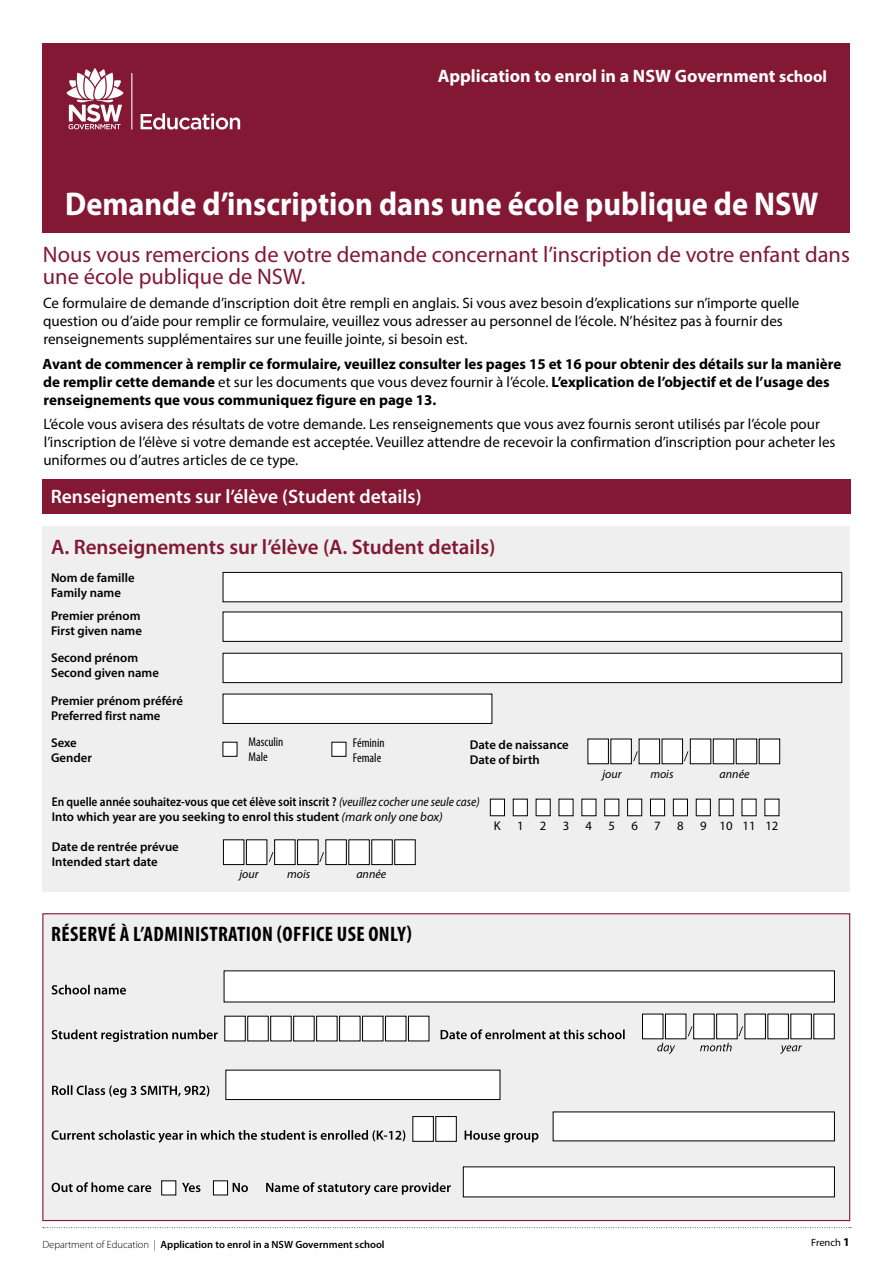
<style>
.page{position:relative;width:893px;height:1263px;background:#fff}
.page>*{position:absolute;margin:0;border:0;box-sizing:border-box;transform-origin:0 0}
.Master_Header{font:700 33px "Myriad Pro";color:#fff;scale:.92 1}
.Master_Header-2{font:700 33px "Myriad Pro";color:#fff}
.Master_Sub_Header{font:22.5px/22.5px "Myriad Pro";color:#821834}
.Section_header{font:600 21px "Myriad Pro";color:#821834}
.Bold_heading_10pt_bl{font:700 condensed 21px "Myriad Pro";letter-spacing:.02em;color:#000}
.Reverse_Heading{font:600 19.5px "Myriad Pro";color:#fff}
.t1{font:700 18px "Myriad Pro";color:#fff}
.Leading_Text{font:15px/18px "Myriad Pro";color:#000}
.Leading_Text-2{font:700 15px/18px "Myriad Pro";color:#000}
.Questions_Eng{font:600 12.75px "Myriad Pro";color:#000}
.Questions{font:600 12.75px "Myriad Pro";color:#000}
.Questions-2{font:600 12.75px "Myriad Pro";color:#000;scale:.9 1}
.t2{font:12.75px "Myriad Pro";color:#000}
.Answer{font:condensed 12.75px "Myriad Pro";color:#000}
.Answer_Eng{font:condensed 12.75px "Myriad Pro";color:#000}
.day_month_year{font:italic 12px "Myriad Pro";color:#000}
.a__Footer{font:600 10.5px "Myriad Pro";color:#000}
.a__Page_Number{font:10.5px "Myriad Pro";color:#000}
.s1{font-size:16.5px}
.s2{font-weight:400}
.s3{font-weight:400;font-style:italic}
.s4{font-weight:300}
.s5{font-weight:700;font-size:12px}
</style>
<div class="page">
<div style="left:43px;top:43px;width:807px;height:189px;background:#821834"></div>
<hr style="left:131px;top:73px;width:1px;height:57px;background:#fff">
<svg style="left:67px;top:68px;width:56px;height:61px"></svg>
<svg style="left:141px;top:113px;width:99px;height:17px"></svg>
<div style="left:42px;top:526px;width:808px;height:366px;background:#efefef"></div>
<div style="left:42px;top:479px;width:808px;height:34px;background:#821834"></div>
<svg style="left:43px;top:1227px;width:808px;height:1px"></svg>
<div style="left:42px;top:913px;width:809px;height:309px;background:#efefef"></div>
<svg style="left:52px;top:1085px;width:157px;height:13px"></svg>
<svg style="left:52px;top:985px;width:74px;height:9px"></svg>
<div style="left:224px;top:971px;width:610px;height:31px;background:#fff"></div>
<svg style="left:52px;top:1016px;width:573px;height:26px"></svg>
<svg style="left:52px;top:1116px;width:486px;height:26px"></svg>
<svg style="left:642px;top:1014px;width:193px;height:40px"></svg>
<svg style="left:52px;top:1180px;width:399px;height:15px"></svg>
<div style="left:226px;top:1070px;width:274px;height:29px;background:#fff"></div>
<div style="left:226px;top:1070px;width:274px;height:30px;border:1px solid #000"></div>
<div style="left:553px;top:1112px;width:281px;height:29px;background:#fff"></div>
<div style="left:463px;top:1167px;width:371px;height:30px;background:#fff"></div>
<div style="left:490px;top:799px;width:14px;height:17px;background:#fff"></div>
<div style="left:490px;top:799px;width:15px;height:17px;border:1px solid #000"></div>
<div style="left:513px;top:799px;width:14px;height:17px;background:#fff"></div>
<div style="left:536px;top:799px;width:14px;height:17px;background:#fff"></div>
<div style="left:559px;top:799px;width:14px;height:17px;background:#fff"></div>
<div style="left:582px;top:799px;width:14px;height:17px;background:#fff"></div>
<div style="left:605px;top:799px;width:14px;height:17px;background:#fff"></div>
<div style="left:604px;top:799px;width:15px;height:17px;border:1px solid #000"></div>
<div style="left:628px;top:799px;width:14px;height:17px;background:#fff"></div>
<div style="left:627px;top:799px;width:15px;height:17px;border:1px solid #000"></div>
<div style="left:650px;top:799px;width:15px;height:17px;background:#fff"></div>
<div style="left:650px;top:799px;width:15px;height:17px;border:1px solid #000"></div>
<div style="left:673px;top:799px;width:14px;height:17px;background:#fff"></div>
<div style="left:673px;top:799px;width:15px;height:17px;border:1px solid #000"></div>
<div style="left:696px;top:799px;width:14px;height:17px;background:#fff"></div>
<div style="left:719px;top:799px;width:14px;height:17px;background:#fff"></div>
<div style="left:742px;top:799px;width:14px;height:17px;background:#fff"></div>
<div style="left:765px;top:799px;width:14px;height:17px;background:#fff"></div>
<div style="left:332px;top:742px;width:14px;height:14px;background:#fff"></div>
<div style="left:223px;top:742px;width:14px;height:14px;background:#fff"></div>
<svg style="left:587px;top:739px;width:193px;height:25px"></svg>
<svg style="left:223px;top:839px;width:193px;height:26px"></svg>
<div style="left:223px;top:572px;width:619px;height:30px;background:#fff;border:1px solid #000"></div>
<div style="left:223px;top:612px;width:619px;height:29px;background:#fff"></div>
<div style="left:223px;top:653px;width:619px;height:30px;background:#fff;border:1px solid #000"></div>
<div style="left:223px;top:694px;width:269px;height:30px;background:#fff;border:1px solid #000"></div>
<p class="t1" style="left:438px;top:64px;width:391px">Application to enrol in a NSW Government <span class="s1">school</span></p>
<p class="Master_Header-2" style="left:67px;top:178px;width:723px">Application to enrol in a NSW Government school</p>
<p class="Master_Header" style="left:65px;top:182px;width:820px">Demande d’inscription dans une école publique de NSW</p>
<p class="Master_Sub_Header" style="left:43px;top:243px;width:809px">Nous vous remercions de votre demande concernant l’inscription de votre enfant dans une école publique de NSW.</p>
<p class="Leading_Text" style="left:43px;top:294px;width:758px">Ce formulaire de demande d’inscription doit être rempli en anglais. Si vous avez besoin d’explications sur n’importe quelle question ou d’aide pour remplir ce formulaire, veuillez vous adresser au personnel de l’école. N’hésitez pas à fournir des renseignements supplémentaires sur une feuille jointe, si besoin est.</p>
<p class="Leading_Text-2" style="left:43px;top:354px;width:800px">Avant de commencer à remplir ce formulaire, veuillez consulter les pages 15 et 16 pour obtenir des détails sur la manière de remplir cette demande <span class="s2">et sur les documents que vous devez fournir à l’école.</span> L’explication de l’objectif et de l’usage des renseignements que vous communiquez figure en page 13.</p>
<p class="Leading_Text" style="left:43px;top:415px;width:794px">L’école vous avisera des résultats de votre demande. Les renseignements que vous avez fournis seront utilisés par l’école pour l’inscription de l’élève si votre demande est acceptée. Veuillez attendre de recevoir la confirmation d’inscription pour acheter les uniformes ou d’autres articles de ce type.</p>
<p class="Reverse_Heading" style="left:51px;top:484px;width:372px">Renseignements sur l’élève (Student details)</p>
<p class="Section_header" style="left:51px;top:533px;width:446px">A. Renseignements sur l’élève (A. Student details)</p>
<p class="Questions" style="left:51px;top:569px;width:85px">Nom de famille</p>
<p class="Questions_Eng" style="left:51px;top:584px;width:71px">Family name</p>
<p class="Questions" style="left:51px;top:608px;width:91px">Premier prénom</p>
<p class="Questions_Eng" style="left:51px;top:623px;width:92px">First given name</p>
<p class="Questions" style="left:51px;top:649px;width:89px">Second prénom</p>
<p class="Questions_Eng" style="left:51px;top:664px;width:109px">Second given name</p>
<p class="Questions" style="left:51px;top:692px;width:134px">Premier prénom préféré</p>
<p class="Questions_Eng" style="left:51px;top:707px;width:111px">Preferred first name</p>
<p class="Questions" style="left:51px;top:735px;width:27px">Sexe</p>
<p class="Questions_Eng" style="left:51px;top:750px;width:42px">Gender</p>
<p class="Answer" style="left:249px;top:734px;width:36px">Masculin</p>
<p class="Answer_Eng" style="left:249px;top:749px;width:21px">Male</p>
<p class="Answer" style="left:353px;top:735px;width:33px">Féminin</p>
<p class="Answer_Eng" style="left:353px;top:750px;width:30px">Female</p>
<p class="Questions" style="left:470px;top:737px;width:100px">Date de naissance</p>
<p class="Questions_Eng" style="left:470px;top:752px;width:71px">Date of birth</p>
<p class="day_month_year" style="left:603px;top:767px;width:21px">jour</p>
<p class="day_month_year" style="left:650px;top:767px;width:25px">mois</p>
<p class="day_month_year" style="left:720px;top:767px;width:31px">année</p>
<p class="Questions-2" style="left:52px;top:793px;width:477px">En quelle année souhaitez-vous que cet élève soit inscrit ? <span class="s3">(veuillez cocher une seule case)</span></p>
<p class="Questions_Eng" style="left:52px;top:808px;width:392px">Into which year are you seeking to enrol this student <span class="s3">(mark only one box)</span></p>
<p class="Questions" style="left:52px;top:839px;width:129px">Date de rentrée prévue</p>
<p class="Questions_Eng" style="left:52px;top:854px;width:107px">Intended start date</p>
<p class="day_month_year" style="left:239px;top:867px;width:21px">jour</p>
<p class="day_month_year" style="left:287px;top:867px;width:25px">mois</p>
<p class="day_month_year" style="left:356px;top:867px;width:31px">année</p>
<p class="t2" style="left:494px;top:818px;width:8px">K</p>
<p class="t2" style="left:517px;top:818px;width:8px">1</p>
<p class="t2" style="left:540px;top:818px;width:8px">2</p>
<p class="t2" style="left:563px;top:818px;width:8px">3</p>
<p class="t2" style="left:586px;top:818px;width:8px">4</p>
<p class="t2" style="left:608px;top:818px;width:8px">5</p>
<p class="t2" style="left:631px;top:818px;width:8px">6</p>
<p class="t2" style="left:654px;top:818px;width:8px">7</p>
<p class="t2" style="left:677px;top:818px;width:8px">8</p>
<p class="t2" style="left:700px;top:818px;width:8px">9</p>
<p class="t2" style="left:720px;top:818px;width:15px">10</p>
<p class="t2" style="left:742px;top:818px;width:15px">11</p>
<p class="t2" style="left:765px;top:818px;width:15px">12</p>
<p class="Bold_heading_10pt_bl" style="left:51px;top:920px;width:362px">RÉSERVÉ À L’ADMINISTRATION (OFFICE USE ONLY)</p>
<p class="a__Footer" style="left:43px;top:1237px;width:344px"><span class="s4">Department of Education |</span> Application to enrol in a NSW Government school</p>
<p class="a__Page_Number" style="left:811px;top:1236px;width:40px">French <span class="s5">1</span></p>
</div>
